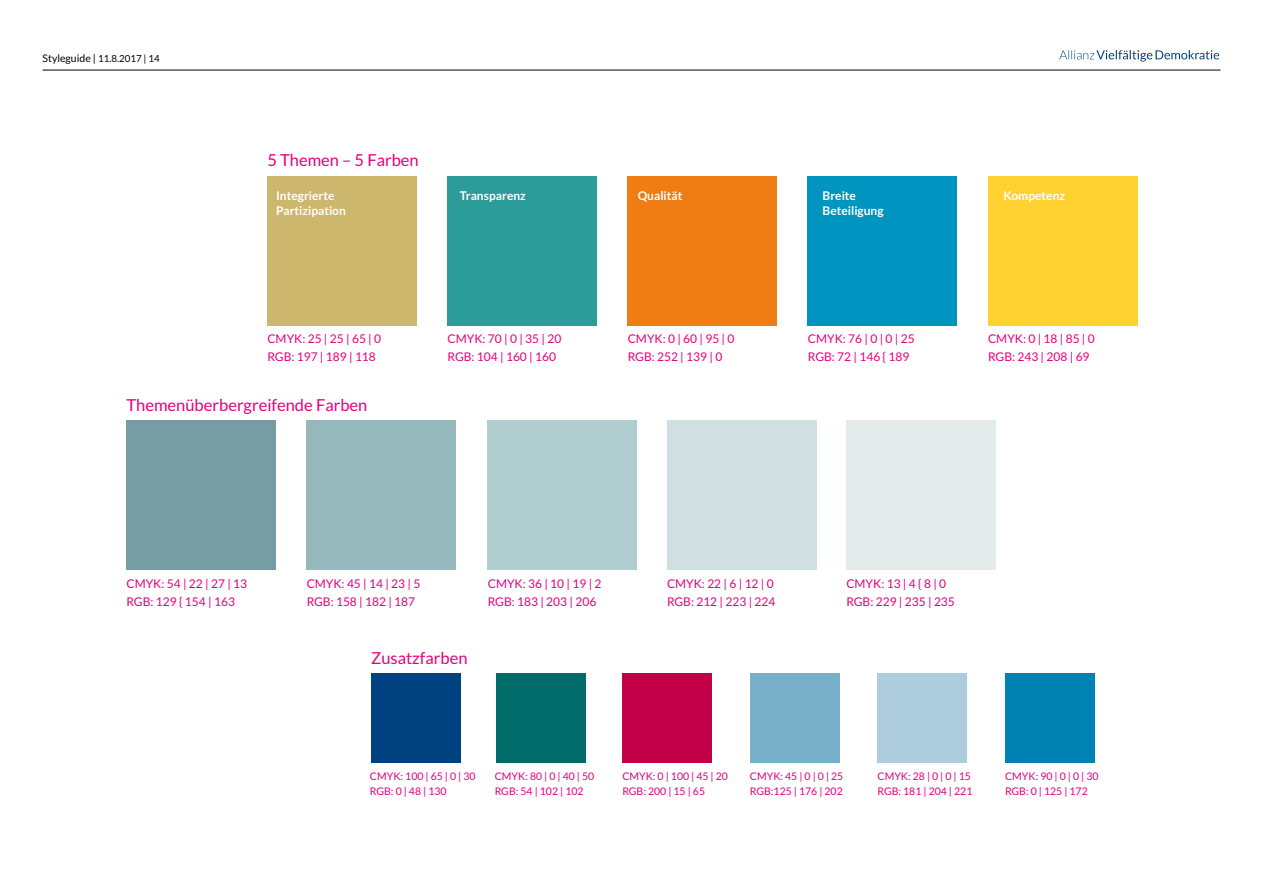
<style>
.page{position:relative;width:1263px;height:893px;background:#fff}
.page>*{position:absolute;margin:0;border:0;box-sizing:border-box;transform-origin:0 0}
.t1{font:16.5px "Lato";color:#e5007d}
.t2{font:12px/18px "Lato";color:#e5007d}
.t3{font:700 12px/15px "Lato";color:#fff}
.t4{font:10.5px/15px "Lato";color:#e5007d}
.t5{font:9.75px "Lato";color:#000}
.s1{font-size:10.5px}
</style>
<div class="page">
<hr style="left:43px;top:70px;width:1177px;height:1px;background:#000">
<svg style="left:1059px;top:50px;width:160px;height:12px"></svg>
<div style="left:488px;top:421px;width:149px;height:149px;background:#b0cdcf"></div>
<div style="left:127px;top:421px;width:149px;height:149px;background:#769ca4"></div>
<div style="left:307px;top:421px;width:149px;height:149px;background:#94b8bc"></div>
<div style="left:667px;top:421px;width:149px;height:149px;background:#d0e0e1"></div>
<div style="left:846px;top:421px;width:149px;height:149px;background:#e4eceb"></div>
<div style="left:496px;top:674px;width:89px;height:89px;background:#006b68"></div>
<div style="left:371px;top:674px;width:90px;height:89px;background:#004180"></div>
<div style="left:622px;top:674px;width:90px;height:89px;background:#c20048"></div>
<div style="left:750px;top:674px;width:89px;height:89px;background:#77aec8"></div>
<div style="left:877px;top:674px;width:90px;height:89px;background:#adcddf"></div>
<div style="left:1005px;top:674px;width:89px;height:89px;background:#0083b3"></div>
<div style="left:988px;top:176px;width:149px;height:149px;background:#ffd131"></div>
<div style="left:628px;top:176px;width:149px;height:149px;background:#ef7d14"></div>
<div style="left:808px;top:176px;width:149px;height:149px;background:#0094c0"></div>
<div style="left:448px;top:176px;width:149px;height:149px;background:#2c9c9a"></div>
<div style="left:267px;top:176px;width:149px;height:149px;background:#ccb76d"></div>
<p class="t5" style="left:43px;top:53px;width:119px"><span class="s1">Styleguide |</span> 11.8.2017 | 14</p>
<h1 class="t1" style="left:267px;top:151px;width:153px">5 Themen – 5 Farben</h1>
<p class="t3" style="left:276px;top:188px;width:60px">Integrierte</p>
<p class="t3" style="left:460px;top:188px;width:68px">Transparenz</p>
<p class="t3" style="left:276px;top:203px;width:71px">Partizipation</p>
<p class="t3" style="left:638px;top:188px;width:46px">Qualität</p>
<p class="t3" style="left:1003px;top:188px;width:63px">Kompetenz</p>
<p class="t3" style="left:822px;top:188px;width:63px">Breite<br>Beteiligung</p>
<p class="t2" style="left:267px;top:330px;width:115px">CMYK: 25 | 25 | 65 | 0<br>RGB: 197 | 189 | 118</p>
<p class="t2" style="left:448px;top:330px;width:115px">CMYK: 70 | 0 | 35 | 20<br>RGB: 104 | 160 | 160</p>
<p class="t2" style="left:628px;top:330px;width:108px">CMYK: 0 | 60 | 95 | 0<br>RGB: 252 | 139 | 0</p>
<p class="t2" style="left:808px;top:330px;width:108px">CMYK: 76 | 0 | 0 | 25<br>RGB: 72 | 146 { 189</p>
<p class="t2" style="left:988px;top:330px;width:108px">CMYK: 0 | 18 | 85 | 0<br>RGB: 243 | 208 | 69</p>
<h1 class="t1" style="left:126px;top:396px;width:242px">Themenüberbergreifende Farben</h1>
<p class="t2" style="left:126px;top:575px;width:122px">CMYK: 54 | 22 | 27 | 13<br>RGB: 129 { 154 | 163</p>
<p class="t2" style="left:307px;top:575px;width:115px">CMYK: 45 | 14 | 23 | 5<br>RGB: 158 | 182 | 187</p>
<p class="t2" style="left:488px;top:575px;width:115px">CMYK: 36 | 10 | 19 | 2<br>RGB: 183 | 203 | 206</p>
<p class="t2" style="left:667px;top:575px;width:110px">CMYK: 22 | 6 | 12 | 0<br>RGB: 212 | 223 | 224</p>
<p class="t2" style="left:846px;top:575px;width:110px">CMYK: 13 | 4 { 8 | 0<br>RGB: 229 | 235 | 235</p>
<h1 class="t1" style="left:371px;top:649px;width:98px">Zusatzfarben</h1>
<p class="t4" style="left:370px;top:768px;width:107px">CMYK: 100 | 65 | 0 | 30<br>RGB: 0 | 48 | 130</p>
<p class="t4" style="left:622px;top:768px;width:107px">CMYK: 0 | 100 | 45 | 20<br>RGB: 200 | 15 | 65</p>
<p class="t4" style="left:750px;top:768px;width:95px">CMYK: 45 | 0 | 0 | 25<br>RGB:125 | 176 | 202</p>
<p class="t4" style="left:877px;top:768px;width:96px">CMYK: 28 | 0 | 0 | 15<br>RGB: 181 | 204 | 221</p>
<p class="t4" style="left:1005px;top:768px;width:95px">CMYK: 90 | 0 | 0 | 30<br>RGB: 0 | 125 | 172</p>
<p class="t4" style="left:495px;top:768px;width:101px">CMYK: 80 | 0 | 40 | 50<br>RGB: 54 | 102 | 102</p>
</div>
